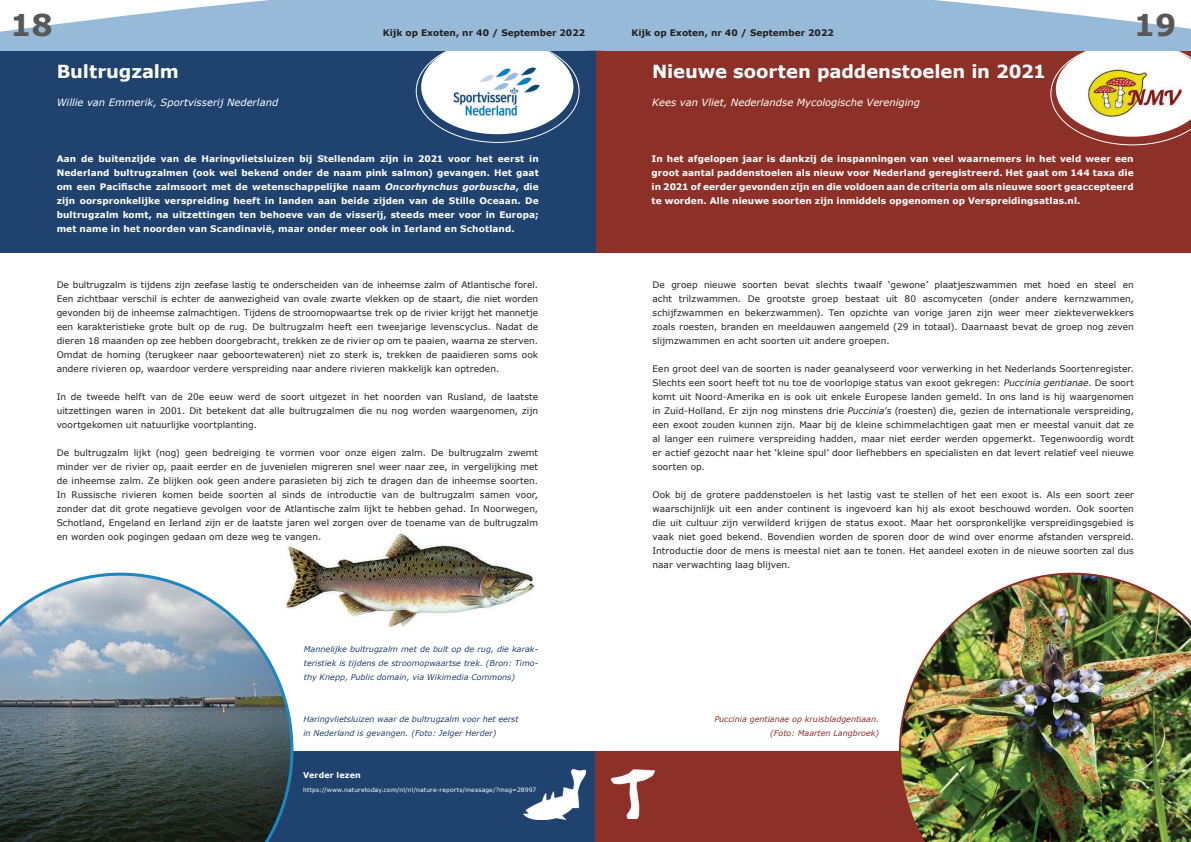
<style>
.page{position:relative;width:1191px;height:842px;background:#fff}
.page>*{position:absolute;margin:0;border:0;box-sizing:border-box;transform-origin:0 0}
.t1{font:700 30px "Verdana";color:#595859}
.t2{font:700 18px "Verdana";letter-spacing:-.005em;color:#fff}
.t3{font:italic 10px "Verdana";color:#fff}
.t4{font:9px/14px "Verdana";letter-spacing:.005em;color:#231f20;text-align:justify}
.t5{font:700 9px/14px "Verdana";letter-spacing:.01em;color:#fff;text-align:justify}
.t6{font:700 9px "Verdana";color:#231f20}
.t7{font:italic 8px/14px "Verdana";color:#20426e}
.t8{font:italic 8px/14px "Verdana";color:#8d3128;text-align:right}
.t9{font:700 8px "Verdana";letter-spacing:.02em;color:#fff}
.t10{font:6px "Verdana";letter-spacing:.025em;color:#fff}
.s1{font-style:italic}
</style>
<div class="page">
<div style="left:267px;top:751px;width:328px;height:91px;background:#20426e"></div>
<div style="left:595px;top:48px;width:596px;height:204px;background:#8d3128"></div>
<div style="left:595px;top:751px;width:339px;height:91px;background:#8d3128"></div>
<div style="left:0;top:48px;width:595px;height:204px;background:#20426e"></div>
<svg style="left:0;top:0;width:1191px;height:145px"></svg>
<img style="left:287px;top:533px;width:248px;height:95px">
<img style="left:454px;top:67px;width:85px;height:49px">
<svg style="left:0;top:573px;width:293px;height:269px;background:#75848a"></svg>
<img style="left:523px;top:770px;width:62px;height:49px">
<img style="left:899px;top:573px;width:292px;height:269px">
<img style="left:610px;top:769px;width:45px;height:50px">
<img style="left:1083px;top:64px;width:104px;height:58px">
<h1 class="t1" style="left:10px;top:6px;width:44px">18</h1>
<p class="t6" style="left:383px;top:27px;width:204px">Kijk op Exoten, nr 40 / September 2022</p>
<p class="t6" style="left:631px;top:27px;width:204px">Kijk op Exoten, nr 40 / September 2022</p>
<h1 class="t1" style="left:1133px;top:6px;width:44px">19</h1>
<h2 class="t2" style="left:57px;top:60px;width:124px">Bultrugzalm</h2>
<p class="t3" style="left:57px;top:96px;width:223px">Willie van Emmerik, Sportvisserij Nederland</p>
<h2 class="t2" style="left:652px;top:60px;width:395px">Nieuwe soorten paddenstoelen in 2021</h2>
<p class="t3" style="left:652px;top:96px;width:269px">Kees van Vliet, Nederlandse Mycologische Vereniging</p>
<p class="t5" style="left:57px;top:152px;width:483px">Aan de buitenzijde van de Haringvlietsluizen bij Stellendam zijn in 2021 voor het eerst in Nederland bultrugzalmen (ook wel bekend onder de naam pink salmon) gevangen. Het gaat om een Pacifische zalmsoort met de wetenschappelijke naam <span class="s1">Oncorhynchus gorbuscha</span>, die zijn oorspronkelijke verspreiding heeft in landen aan beide zijden van de Stille Oceaan. De bultrugzalm komt, na uitzettingen ten behoeve van de visserij, steeds meer voor in Europa; met name in het noorden van Scandinavië, maar onder meer ook in Ierland en Schotland.</p>
<p class="t5" style="left:651px;top:152px;width:483px">In het afgelopen jaar is dankzij de inspanningen van veel waarnemers in het veld weer een groot aantal paddenstoelen als nieuw voor Nederland geregistreerd. Het gaat om 144 taxa die in 2021 of eerder gevonden zijn en die voldoen aan de criteria om als nieuwe soort geaccepteerd te worden. Alle nieuwe soorten zijn inmiddels opgenomen op Verspreidingsatlas.nl.</p>
<p class="t4" style="left:57px;top:278px;width:483px">De bultrugzalm is tijdens zijn zeefase lastig te onderscheiden van de inheemse zalm of Atlantische forel.<br>Een zichtbaar verschil is echter de aanwezigheid van ovale zwarte vlekken op de staart, die niet worden gevonden bij de inheemse zalmachtigen. Tijdens de stroomopwaartse trek op de rivier krijgt het mannetje een karakteristieke grote bult op de rug. De bultrugzalm heeft een tweejarige levenscyclus. Nadat de dieren 18 maanden op zee hebben doorgebracht, trekken ze de rivier op om te paaien, waarna ze sterven.<br>Omdat de homing (terugkeer naar geboortewateren) niet zo sterk is, trekken de paaidieren soms ook andere rivieren op, waardoor verdere verspreiding naar andere rivieren makkelijk kan optreden.</p>
<p class="t4" style="left:57px;top:390px;width:483px">In de tweede helft van de 20e eeuw werd de soort uitgezet in het noorden van Rusland, de laatste uitzettingen waren in 2001. Dit betekent dat alle bultrugzalmen die nu nog worden waargenomen, zijn voortgekomen uit natuurlijke voortplanting.</p>
<p class="t4" style="left:57px;top:446px;width:483px">De bultrugzalm lijkt (nog) geen bedreiging te vormen voor onze eigen zalm. De bultrugzalm zwemt minder ver de rivier op, paait eerder en de juvenielen migreren snel weer naar zee, in vergelijking met de inheemse zalm. Ze blijken ook geen andere parasieten bij zich te dragen dan de inheemse soorten.<br>In Russische rivieren komen beide soorten al sinds de introductie van de bultrugzalm samen voor, zonder dat dit grote negatieve gevolgen voor de Atlantische zalm lijkt te hebben gehad. In Noorwegen, Schotland, Engeland en Ierland zijn er de laatste jaren wel zorgen over de toename van de bultrugzalm en worden ook pogingen gedaan om deze weg te vangen.</p>
<p class="t4" style="left:652px;top:278px;width:483px">De groep nieuwe soorten bevat slechts twaalf ‘gewone’ plaatjeszwammen met hoed en steel en acht trilzwammen. De grootste groep bestaat uit 80 ascomyceten (onder andere kernzwammen, schijfzwammen en bekerzwammen). Ten opzichte van vorige jaren zijn weer meer ziekteverwekkers zoals roesten, branden en meeldauwen aangemeld (29 in totaal). Daarnaast bevat de groep nog zeven slijmzwammen en acht soorten uit andere groepen.</p>
<p class="t4" style="left:652px;top:362px;width:483px">Een groot deel van de soorten is nader geanalyseerd voor verwerking in het Nederlands Soortenregister.<br>Slechts een soort heeft tot nu toe de voorlopige status van exoot gekregen: <span class="s1">Puccinia gentianae</span>. De soort komt uit Noord-Amerika en is ook uit enkele Europese landen gemeld. In ons land is hij waargenomen in Zuid-Holland. Er zijn nog minstens drie <span class="s1">Puccinia's</span> (roesten) die, gezien de internationale verspreiding, een exoot zouden kunnen zijn. Maar bij de kleine schimmelachtigen gaat men er meestal vanuit dat ze al langer een ruimere verspreiding hadden, maar niet eerder werden opgemerkt. Tegenwoordig wordt er actief gezocht naar het ‘kleine spul’ door liefhebbers en specialisten en dat levert relatief veel nieuwe soorten op.</p>
<p class="t4" style="left:652px;top:488px;width:483px">Ook bij de grotere paddenstoelen is het lastig vast te stellen of het een exoot is. Als een soort zeer waarschijnlijk uit een ander continent is ingevoerd kan hij als exoot beschouwd worden. Ook soorten die uit cultuur zijn verwilderd krijgen de status exoot. Maar het oorspronkelijke verspreidingsgebied is vaak niet goed bekend. Bovendien worden de sporen door de wind over enorme afstanden verspreid.<br>Introductie door de mens is meestal niet aan te tonen. Het aandeel exoten in de nieuwe soorten zal dus naar verwachting laag blijven.</p>
<p class="t7" style="left:304px;top:642px;width:236px;text-align:justify">Mannelijke bultrugzalm met de bult op de rug, die karak&shy;teristiek is tijdens de stroomopwaartse trek. (Bron: Timo&shy;thy Knepp, Public domain, via Wikimedia Commons)</p>
<p class="t7" style="left:303px;top:712px;width:217px">Haringvlietsluizen waar de bultrugzalm voor het eerst in Nederland is gevangen. (Foto: Jelger Herder)</p>
<p class="t8" style="left:714px;top:712px;width:166px">Puccinia gentianae op kruisbladgentiaan. (Foto: Maarten Langbroek)</p>
<p class="t9" style="left:303px;top:770px;width:59px">Verder lezen</p>
<p class="t10" style="left:303px;top:786px;width:235px">https://www.naturetoday.com/nl/nl/nature-reports/message/?msg=28997</p>
</div>
